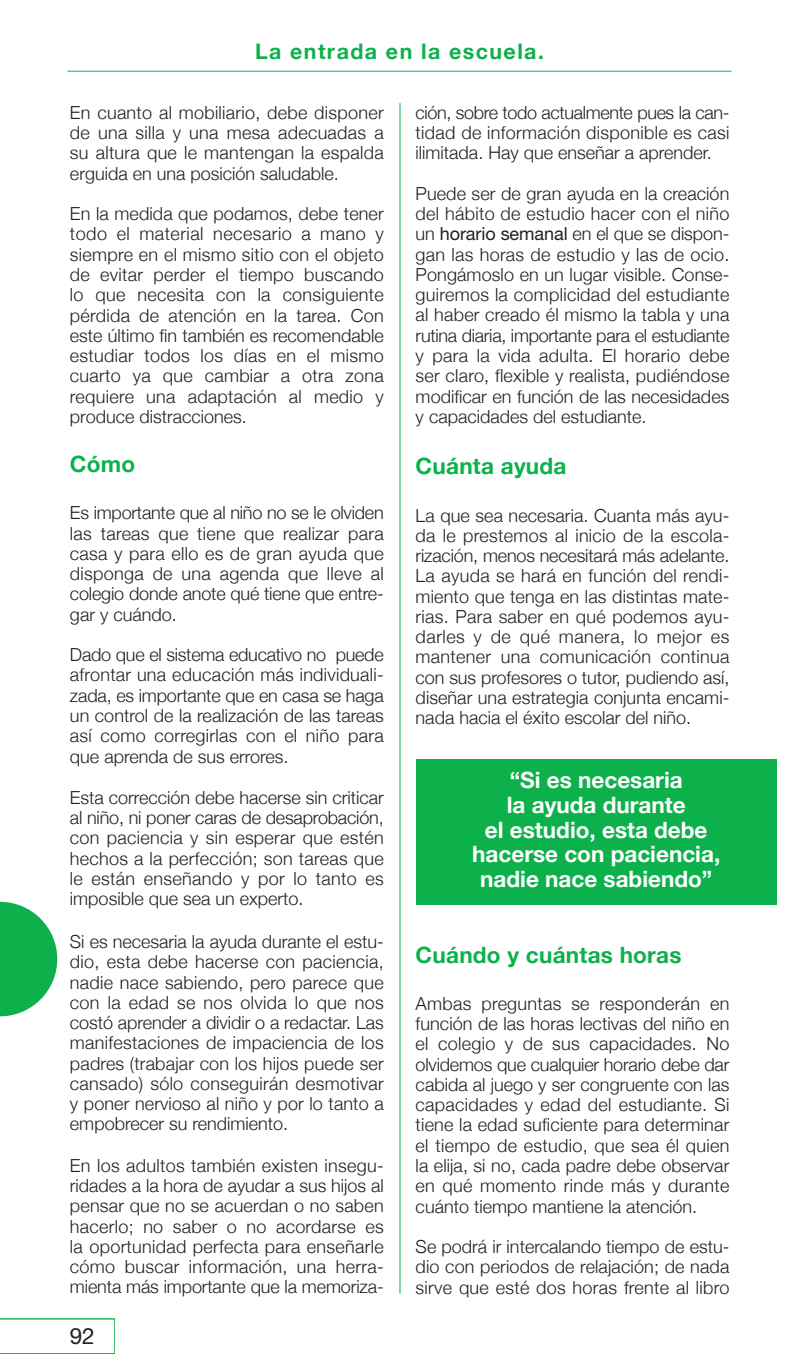
<style>
.page{position:relative;width:798px;height:1372px;background:#fff}
.page>*{position:absolute;margin:0;border:0;box-sizing:border-box;transform-origin:0 0}
.t1{font:700 22.5px/24.8px "Helvetica Neue";color:#fff;text-align:center}
.t2{font:700 22.5px "Helvetica Neue";letter-spacing:.01em;color:#0cb14b}
.t3{font:22.5px "Helvetica Neue";color:#231f20}
.t4{font:700 21.38px "Helvetica Neue";letter-spacing:.065em;color:#0cb14b}
.t5{font:300 18px/20.2px "Helvetica Neue";color:#231f20;text-align:justify}
.s1{font-weight:400}
</style>
<div class="page">
<hr style="left:67px;top:71px;width:664px;height:1px;background:#0cb14b">
<svg style="left:0;top:1318px;width:115px;height:35px"></svg>
<hr style="left:399px;top:103px;width:1px;height:1190px;background:#0cb14b">
<svg style="left:0;top:901px;width:57px;height:115px"></svg>
<div style="left:415px;top:758px;width:361px;height:146px;background:#0cb14b"></div>
<p class="t4" style="left:255px;top:38px;width:290px">La entrada en la escuela.</p>
<p class="t5" style="left:70px;top:102px;width:315px">En cuanto al mobiliario, debe disponer de una silla y una mesa adecuadas a su altura que le mantengan la espalda erguida en una posición saludable.</p>
<p class="t5" style="left:70px;top:203px;width:315px">En la medida que podamos, debe tener todo el material necesario a mano y siempre en el mismo sitio con el objeto de evitar perder el tiempo buscando lo que necesita con la consiguiente pérdida de atención en la tarea. Con este último fin también es recomendable estudiar todos los días en el mismo cuarto ya que cambiar a otra zona requiere una adaptación al medio y produce distracciones.</p>
<p class="t2" style="left:70px;top:450px;width:67px">Cómo</p>
<p class="t5" style="left:70px;top:502px;width:315px">Es importante que al niño no se le olviden las tareas que tiene que realizar para casa y para ello es de gran ayuda que disponga de una agenda que lleve al colegio donde anote qué tiene que entre&shy;gar y cuándo.</p>
<p class="t5" style="left:70px;top:644px;width:315px">Dado que el sistema educativo no puede afrontar una educación más individuali&shy;zada, es importante que en casa se haga un control de la realización de las tareas así como corregirlas con el niño para que aprenda de sus errores.</p>
<p class="t5" style="left:70px;top:787px;width:315px">Esta corrección debe hacerse sin criticar al niño, ni poner caras de desaprobación, con paciencia y sin esperar que estén hechos a la perfección; son tareas que le están enseñando y por lo tanto es imposible que sea un experto.</p>
<p class="t5" style="left:70px;top:931px;width:315px">Si es necesaria la ayuda durante el estu&shy;dio, esta debe hacerse con paciencia, nadie nace sabiendo, pero parece que con la edad se nos olvida lo que nos costó aprender a dividir o a redactar. Las manifestaciones de impaciencia de los padres (trabajar con los hijos puede ser cansado) sólo conseguirán desmotivar y poner nervioso al niño y por lo tanto a empobrecer su rendimiento.</p>
<p class="t5" style="left:70px;top:1154px;width:315px">En los adultos también existen insegu&shy;ridades a la hora de ayudar a sus hijos al pensar que no se acuerdan o no saben hacerlo; no saber o no acordarse es la oportunidad perfecta para enseñarle cómo buscar información, una herra&shy;mienta más importante que la memoriza-</p>
<p class="t3" style="left:70px;top:1327px;width:27px">92</p>
<p class="t5" style="left:415px;top:102px;width:315px">ción, sobre todo actualmente pues la can&shy;tidad de información disponible es casi ilimitada. Hay que enseñar a aprender.</p>
<p class="t5" style="left:415px;top:183px;width:315px">Puede ser de gran ayuda en la creación del hábito de estudio hacer con el niño un <span class="s1">horario semanal</span> en el que se dispon&shy;gan las horas de estudio y las de ocio.<br>Pongámoslo en un lugar visible. Conse&shy;guiremos la complicidad del estudiante al haber creado él mismo la tabla y una rutina diaria, importante para el estudiante y para la vida adulta. El horario debe ser claro, flexible y realista, pudiéndose modificar en función de las necesidades y capacidades del estudiante.</p>
<p class="t2" style="left:415px;top:452px;width:152px">Cuánta ayuda</p>
<p class="t5" style="left:415px;top:504px;width:315px">La que sea necesaria. Cuanta más ayu&shy;da le prestemos al inicio de la escola&shy;rización, menos necesitará más adelante.<br>La ayuda se hará en función del rendi&shy;miento que tenga en las distintas mate&shy;rias. Para saber en qué podemos ayu&shy;darles y de qué manera, lo mejor es mantener una comunicación continua con sus profesores o tutor, pudiendo así, diseñar una estrategia conjunta encami&shy;nada hacia el éxito escolar del niño.</p>
<p class="t1" style="left:472px;top:767px;width:249px">“Si es necesaria<br>la ayuda durante<br>el estudio, esta debe hacerse con paciencia, nadie nace sabiendo”</p>
<p class="t2" style="left:415px;top:940px;width:267px">Cuándo y cuántas horas</p>
<p class="t5" style="left:415px;top:992px;width:315px">Ambas preguntas se responderán en función de las horas lectivas del niño en el colegio y de sus capacidades. No olvidemos que cualquier horario debe dar cabida al juego y ser congruente con las capacidades y edad del estudiante. Si tiene la edad suficiente para determinar el tiempo de estudio, que sea él quien la elija, si no, cada padre debe observar en qué momento rinde más y durante cuánto tiempo mantiene la atención.</p>
<p class="t5" style="left:415px;top:1235px;width:315px">Se podrá ir intercalando tiempo de estu&shy;dio con periodos de relajación; de nada sirve que esté dos horas frente al libro</p>
</div>
